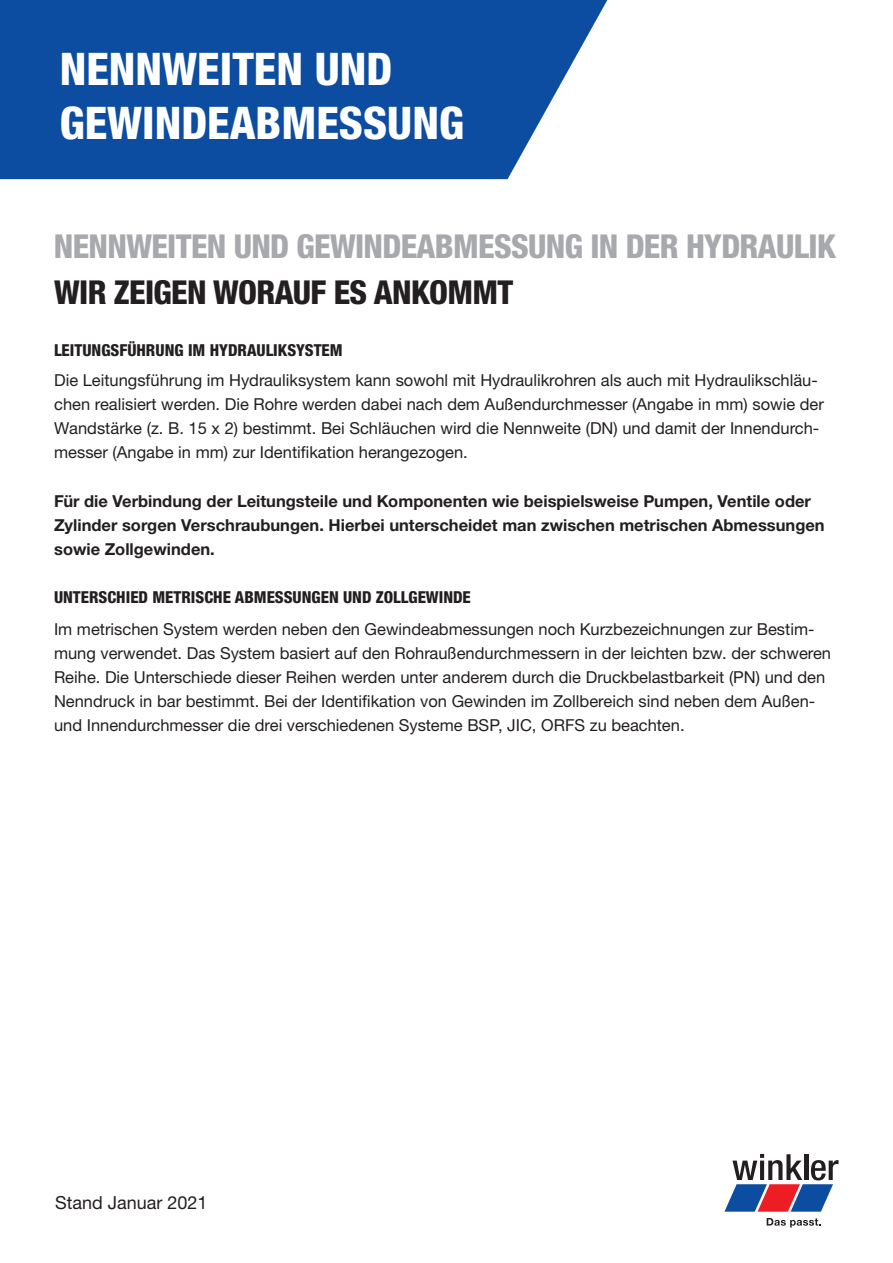
<style>
.page{position:relative;width:893px;height:1263px;background:#fff}
.page>*{position:absolute;margin:0;border:0;box-sizing:border-box;transform-origin:0 0}
.t1{font:800 condensed 45px/54px "Helvetica Neue LTW1 G";color:#fff}
.t2{font:800 condensed 33px "Helvetica Neue LTW1 G";letter-spacing:-.02em;color:#a8a9ad}
.t3{font:800 condensed 33px "Helvetica Neue LTW1 G";letter-spacing:-.02em;color:#231f20}
.t4{font:18px "Helvetica Neue LTW1 G";color:#231f20}
.t5{font:16.5px/24px "Helvetica Neue LTW1 G";color:#231f20}
.t6{font:700 16.5px/24px "Helvetica Neue LTW1 G";color:#231f20}
.t7{font:800 condensed 16.5px "Helvetica Neue LTW1 G";color:#231f20}
</style>
<div class="page">
<svg style="left:0;top:0;width:607px;height:179px;background:#205ba8"></svg>
<svg style="left:724px;top:1154px;width:114px;height:58px"></svg>
<svg style="left:767px;top:1218px;width:54px;height:9px"></svg>
<h1 class="t1" style="left:60px;top:42px;width:406px">NENNWEITEN UND<br>GEWINDEABMESSUNG</h1>
<h2 class="t2" style="left:54px;top:226px;width:784px">NENNWEITEN UND GEWINDEABMESSUNG IN DER HYDRAULIK</h2>
<h2 class="t3" style="left:54px;top:272px;width:461px">WIR ZEIGEN WORAUF ES ANKOMMT</h2>
<p class="t7" style="left:54px;top:340px;width:290px">LEITUNGSFÜHRUNG IM HYDRAULIKSYSTEM</p>
<p class="t5" style="left:54px;top:368px;width:771px">Die Leitungsführung im Hydrauliksystem kann sowohl mit Hydraulikrohren als auch mit Hydraulikschläu&shy;chen realisiert werden. Die Rohre werden dabei nach dem Außendurchmesser (Angabe in mm) sowie der Wandstärke (z. B. 15 x 2) bestimmt. Bei Schläuchen wird die Nennweite (DN) und damit der Innendurch&shy;messer (Angabe in mm) zur Identifikation herangezogen.</p>
<p class="t6" style="left:54px;top:489px;width:772px">Für die Verbindung der Leitungsteile und Komponenten wie beispielsweise Pumpen, Ventile oder<br>Zylinder sorgen Verschraubungen. Hierbei unterscheidet man zwischen metrischen Abmessungen sowie Zollgewinden.</p>
<p class="t7" style="left:54px;top:587px;width:418px">UNTERSCHIED METRISCHE ABMESSUNGEN UND ZOLLGEWINDE</p>
<p class="t5" style="left:54px;top:617px;width:779px">Im metrischen System werden neben den Gewindeabmessungen noch Kurzbezeichnungen zur Bestim&shy;mung verwendet. Das System basiert auf den Rohraußendurchmessern in der leichten bzw. der schweren Reihe. Die Unterschiede dieser Reihen werden unter anderem durch die Druckbelastbarkeit (PN) und den Nenndruck in bar bestimmt. Bei der Identifikation von Gewinden im Zollbereich sind neben dem Außen&shy;und Innendurchmesser die drei verschiedenen Systeme BSP, JIC, ORFS zu beachten.</p>
<p class="t4" style="left:55px;top:1191px;width:154px">Stand Januar 2021</p>
</div>
